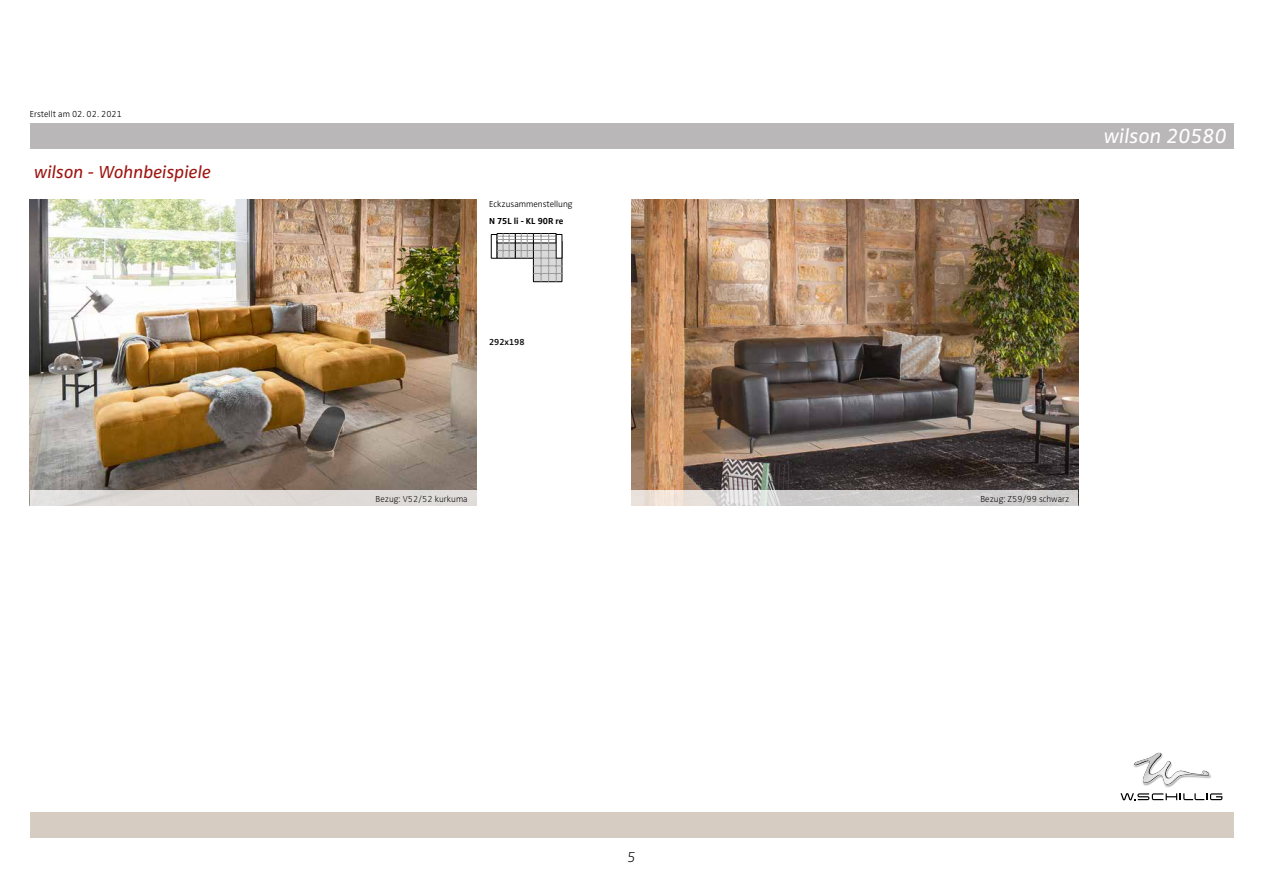
<style>
.page{position:relative;width:1263px;height:893px;background:#fff}
.page>*{position:absolute;margin:0;border:0;box-sizing:border-box;transform-origin:0 0}
.t1{font:italic 21px "Zwo Pro";color:#fff}
.t2{font:italic 18px "Zwo Pro";color:#9e1510}
.t3{font:italic 300 expanded 15px "Zwo Pro";color:#000}
.t4{font:300 9px "Zwo Pro";color:#000}
.t5{font:300 expanded 9px "Zwo Pro";color:#000}
.t6{font:700 9px "Zwo Pro";color:#000}
.t7{font:600 9px "Zwo Pro";color:#000}
</style>
<div class="page">
<div style="left:30px;top:123px;width:1203px;height:26px;background:#b9b7b7"></div>
<div style="left:30px;top:812px;width:1203px;height:26px;background:#d6ccc1"></div>
<img style="left:1144px;top:776px;width:68px;height:12px">
<svg style="left:1133px;top:752px;width:78px;height:33px"></svg>
<img style="left:1134px;top:753px;width:75px;height:31px">
<svg style="left:1120px;top:793px;width:102px;height:7px"></svg>
<img style="left:30px;top:200px;width:446px;height:290px">
<div style="left:30px;top:490px;width:446px;height:16px;background:#dfdbd8"></div>
<div style="left:491px;top:234px;width:6px;height:24px;border:1px solid #000"></div>
<svg style="left:497px;top:233px;width:65px;height:49px"></svg>
<img style="left:631px;top:200px;width:447px;height:290px">
<svg style="left:631px;top:490px;width:447px;height:16px;background:#d6d2d1"></svg>
<p class="t4" style="left:30px;top:109px;width:94px">Erstellt am 02. 02. 2021</p>
<h2 class="t2" style="left:34px;top:161px;width:179px">wilson - Wohnbeispiele</h2>
<p class="t4" style="left:489px;top:199px;width:85px">Eckzusammenstellung</p>
<p class="t6" style="left:489px;top:215px;width:76px">N 75L li - KL 90R re</p>
<p class="t7" style="left:489px;top:337px;width:37px">292x198</p>
<p class="t5" style="left:376px;top:493px;width:94px">Bezug: V52/52 kurkuma</p>
<h3 class="t3" style="left:627px;top:848px;width:10px">5</h3>
<h1 class="t1" style="left:1104px;top:124px;width:125px">wilson 20580</h1>
<p class="t5" style="left:980px;top:493px;width:90px">Bezug: Z59/99 schwarz</p>
</div>
